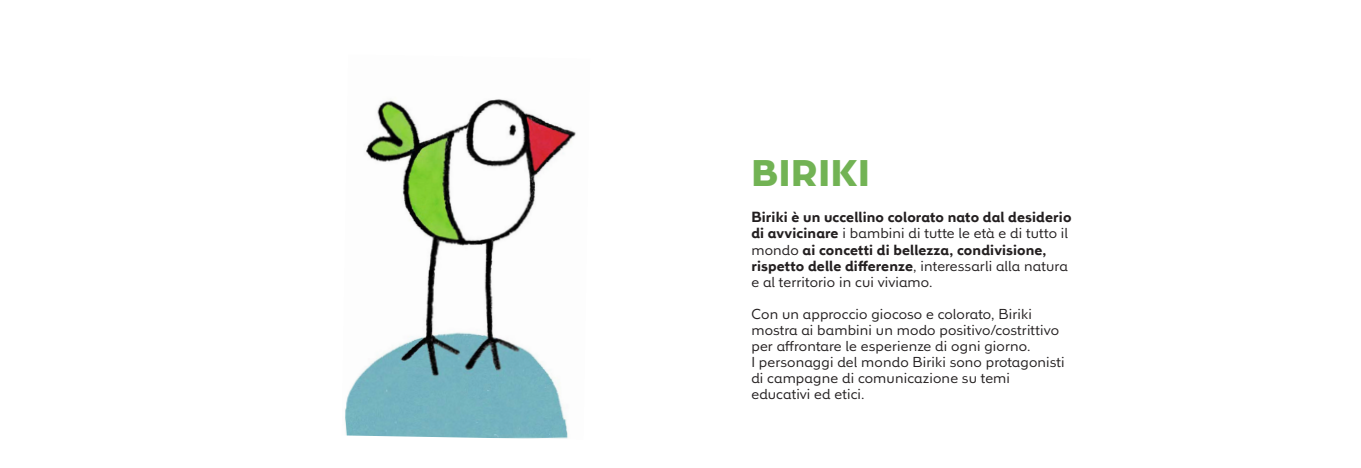
<style>
.page{position:relative;width:1361px;height:468px;background:#fff}
.page>*{position:absolute;margin:0;border:0;box-sizing:border-box;transform-origin:0 0}
.t1{font:800 36px "Remo Pro";letter-spacing:.02em;color:#72b354}
.t2{font:14px/16px "Remo Pro";letter-spacing:.01em;color:#231f20}
.t3{font:700 14px/16px "Remo Pro";letter-spacing:.01em;color:#231f20}
.s1{font-weight:400}
.s2{font-weight:700}
</style>
<div class="page">
<img style="left:345px;top:99px;width:231px;height:340px">
<p class="t1" style="left:751px;top:148px;width:120px">BIRIKI</p>
<p class="t3" style="left:751px;top:209px;width:322px">Biriki è un uccellino colorato nato dal desiderio</p>
<p class="t3" style="left:751px;top:225px;width:318px">di avvicinare <span class="s1">i bambini di tutte le età e di tutto il mondo</span> ai concetti di bellezza, condivisione,</p>
<p class="t2" style="left:751px;top:257px;width:318px"><span class="s2">rispetto delle differenze</span>, interessarli alla natura e al territorio in cui viviamo.</p>
<p class="t2" style="left:751px;top:305px;width:282px">Con un approccio giocoso e colorato, Biriki</p>
<p class="t2" style="left:751px;top:321px;width:309px">mostra ai bambini un modo positivo/costrittivo per affrontare le esperienze di ogni giorno.</p>
<p class="t2" style="left:751px;top:353px;width:315px">I personaggi del mondo Biriki sono protagonisti di campagne di comunicazione su temi</p>
<p class="t2" style="left:751px;top:385px;width:115px">educativi ed etici.</p>
</div>
